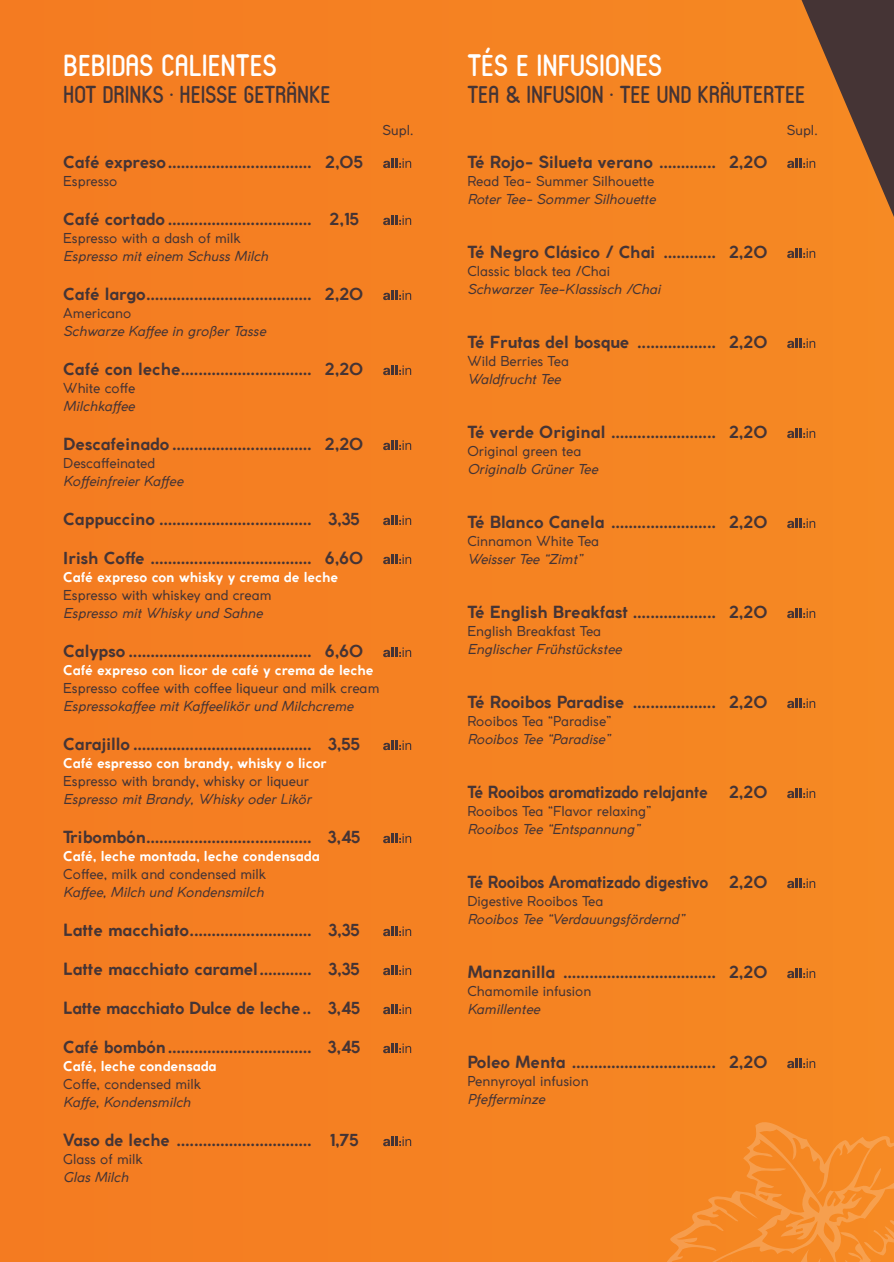
<style>
.page{position:relative;width:894px;height:1262px;background:#f58122}
.page>*{position:absolute;margin:0;border:0;box-sizing:border-box;transform-origin:0 0}
._2_col_tbs{font:700 30px "Reef";color:#fff}
._2_col_tbs-2{font:700 24px "Reef";color:#453435}
.Precios{font:700 16.5px "Coco Gothic";color:#453435}
.Precios-2{font:700 16.5px "Coco Gothic";color:#453435;scale:.93 1}
.Precios-3{font:13.5px/18px "Coco Gothic";color:#453435}
.Precios-4{font:italic 13.5px/18px "Coco Gothic";color:#453435}
.Precios-5{font:700 13.5px/18px "Coco Gothic";color:#fff}
._2_col_tbs-3{font:13.5px "Coco Gothic";color:#453435}
.s1{font-style:normal}
.s2{font-weight:400;color:#453435}
.s3{font-weight:400;font-style:italic;color:#453435}
.s4{font-weight:700;color:#fff}
.s5{font-style:italic}
</style>
<div class="page">
<svg style="left:383px;top:158px;width:28px;height:10px"></svg>
<svg style="left:383px;top:215px;width:28px;height:10px"></svg>
<svg style="left:383px;top:290px;width:28px;height:10px"></svg>
<svg style="left:383px;top:365px;width:28px;height:10px"></svg>
<svg style="left:383px;top:440px;width:28px;height:10px"></svg>
<svg style="left:383px;top:515px;width:28px;height:10px"></svg>
<svg style="left:383px;top:554px;width:28px;height:10px"></svg>
<svg style="left:383px;top:647px;width:28px;height:10px"></svg>
<svg style="left:383px;top:740px;width:28px;height:10px"></svg>
<svg style="left:383px;top:833px;width:28px;height:10px"></svg>
<svg style="left:383px;top:926px;width:28px;height:10px"></svg>
<svg style="left:383px;top:965px;width:28px;height:10px"></svg>
<svg style="left:383px;top:1004px;width:28px;height:10px"></svg>
<svg style="left:383px;top:1043px;width:28px;height:10px"></svg>
<svg style="left:383px;top:1136px;width:28px;height:10px"></svg>
<svg style="left:787px;top:338px;width:28px;height:10px"></svg>
<svg style="left:787px;top:428px;width:28px;height:10px"></svg>
<svg style="left:787px;top:518px;width:28px;height:10px"></svg>
<svg style="left:787px;top:608px;width:28px;height:10px"></svg>
<svg style="left:787px;top:698px;width:28px;height:10px"></svg>
<svg style="left:787px;top:788px;width:28px;height:10px"></svg>
<svg style="left:787px;top:878px;width:28px;height:10px"></svg>
<svg style="left:787px;top:968px;width:28px;height:10px"></svg>
<svg style="left:787px;top:1058px;width:28px;height:10px"></svg>
<svg style="left:787px;top:0;width:107px;height:258px"></svg>
<svg style="left:667px;top:1122px;width:227px;height:140px"></svg>
<p class="_2_col_tbs" style="left:63px;top:47px;width:215px">BEBIDAS CALIENTES</p>
<p class="_2_col_tbs-2" style="left:63px;top:80px;width:269px">HOT DRINKS · HEISSE GETRÄNKE</p>
<p class="_2_col_tbs" style="left:467px;top:47px;width:196px">TÉS E INFUSIONES</p>
<p class="_2_col_tbs-2" style="left:467px;top:80px;width:339px">TEA &amp; INFUSION · TEE UND KRÄUTERTEE</p>
<p class="_2_col_tbs-3" style="left:382px;top:119px;width:33px">Supl.</p>
<p class="_2_col_tbs-3" style="left:786px;top:119px;width:33px">Supl.</p>
<p class="Precios" style="left:467px;top:150px;width:302px">Té Rojo- Silueta verano ............. 2,20</p>
<p class="Precios-3" style="left:467px;top:172px;width:189px">Read Tea- Summer Silhouette</p>
<p class="Precios-4" style="left:467px;top:190px;width:190px">Roter Tee- Sommer Silhouette</p>
<p class="Precios" style="left:63px;top:150px;width:301px">Café expreso................................. 2,05</p>
<p class="Precios-3" style="left:63px;top:172px;width:56px">Espresso</p>
<p class="Precios" style="left:63px;top:207px;width:297px">Café cortado ................................. 2,15</p>
<p class="Precios-4" style="left:63px;top:229px;width:206px"><span class="s1">Espresso with a dash of milk<br></span>Espresso mit einem Schuss Milch</p>
<p class="Precios" style="left:63px;top:282px;width:302px">Café largo...................................... 2,20</p>
<p class="Precios-3" style="left:63px;top:304px;width:70px">Americano</p>
<p class="Precios-4" style="left:63px;top:322px;width:204px">Schwarze Kaffee in großer Tasse</p>
<p class="Precios" style="left:63px;top:357px;width:302px">Café con leche.............................. 2,20</p>
<p class="Precios-3" style="left:63px;top:379px;width:74px">White coffe</p>
<p class="Precios-4" style="left:63px;top:397px;width:73px">Milchkaffee</p>
<p class="Precios" style="left:63px;top:432px;width:302px">Descafeinado ................................ 2,20</p>
<p class="Precios-3" style="left:63px;top:454px;width:94px">Descaffeinated</p>
<p class="Precios-4" style="left:63px;top:472px;width:121px">Koffeinfreier Kaffee</p>
<p class="Precios" style="left:63px;top:507px;width:298px">Cappuccino ................................... 3,35</p>
<p class="Precios" style="left:63px;top:546px;width:301px">Irish Coffe ..................................... 6,60</p>
<p class="Precios-5" style="left:63px;top:568px;width:276px">Café expreso con whisky y crema de leche<br><span class="s2">Espresso with whiskey and cream<br></span><span class="s3">Espresso mit Whisky und Sahne</span></p>
<p class="Precios" style="left:63px;top:639px;width:301px">Calypso .......................................... 6,60</p>
<p class="Precios-3" style="left:63px;top:661px;width:318px"><span class="s4">Café expreso con licor de café y crema de leche<br></span>Espresso coffee with coffee liqueur and milk cream<br><span class="s5">Espressokaffee mit Kaffeelikör und Milchcreme</span></p>
<p class="Precios" style="left:63px;top:732px;width:298px">Carajillo ......................................... 3,55</p>
<p class="Precios-5" style="left:63px;top:754px;width:265px">Café espresso con brandy, whisky o licor<br><span class="s2">Espresso with brandy, whisky or liqueur<br></span><span class="s3">Espresso mit Brandy, Whisky oder Likör</span></p>
<p class="Precios" style="left:63px;top:825px;width:299px">Tribombón...................................... 3,45</p>
<p class="Precios-5" style="left:63px;top:847px;width:258px">Café, leche montada, leche condensada<br><span class="s2">Coffee, milk and condensed milk<br></span><span class="s3">Kaffee, Milch und Kondensmilch</span></p>
<p class="Precios" style="left:63px;top:918px;width:298px">Latte macchiato............................ 3,35</p>
<p class="Precios" style="left:63px;top:957px;width:298px">Latte macchiato caramel............ 3,35</p>
<p class="Precios" style="left:63px;top:996px;width:298px">Latte macchiato Dulce de leche.. 3,45</p>
<p class="Precios" style="left:63px;top:1035px;width:299px">Café bombón................................. 3,45</p>
<p class="Precios-5" style="left:63px;top:1057px;width:155px">Café, leche condensada<br><span class="s2">Coffe, condensed milk<br></span><span class="s3">Kaffe, Kondensmilch</span></p>
<p class="Precios" style="left:63px;top:1128px;width:297px">Vaso de leche ............................... 1,75</p>
<p class="Precios-3" style="left:63px;top:1150px;width:81px">Glass of milk</p>
<p class="Precios-4" style="left:63px;top:1168px;width:67px">Glas Milch</p>
<p class="Precios" style="left:467px;top:240px;width:302px">Té Negro Clásico / Chai ............ 2,20</p>
<p class="Precios-3" style="left:467px;top:262px;width:144px">Classic black tea /Chai</p>
<p class="Precios-4" style="left:467px;top:280px;width:194px">Schwarzer Tee-Klassisch /Chai</p>
<p class="Precios" style="left:467px;top:330px;width:302px">Té Frutas del bosque .................. 2,20</p>
<p class="Precios-3" style="left:467px;top:352px;width:103px">Wild Berries Tea</p>
<p class="Precios-4" style="left:467px;top:370px;width:95px">Waldfrucht Tee</p>
<p class="Precios" style="left:467px;top:420px;width:302px">Té verde Original ........................ 2,20</p>
<p class="Precios-3" style="left:467px;top:442px;width:116px">Original green tea</p>
<p class="Precios-4" style="left:467px;top:460px;width:132px">Originalb Grüner Tee</p>
<p class="Precios" style="left:467px;top:510px;width:302px">Té Blanco Canela ........................ 2,20</p>
<p class="Precios-3" style="left:467px;top:532px;width:133px">Cinnamon White Tea</p>
<p class="Precios-4" style="left:467px;top:550px;width:116px">Weisser Tee “Zimt”</p>
<p class="Precios" style="left:467px;top:600px;width:302px">Té English Breakfast ................... 2,20</p>
<p class="Precios-3" style="left:467px;top:622px;width:135px">English Breakfast Tea</p>
<p class="Precios-4" style="left:467px;top:640px;width:156px">Englischer Frühstückstee</p>
<p class="Precios" style="left:467px;top:690px;width:302px">Té Rooibos Paradise ................... 2,20</p>
<p class="Precios-3" style="left:467px;top:712px;width:146px">Rooibos Tea “Paradise”</p>
<p class="Precios-4" style="left:467px;top:730px;width:144px">Rooibos Tee “Paradise”</p>
<p class="Precios-2" style="left:467px;top:780px;width:260px">Té Rooibos aromatizado relajante</p>
<p class="Precios" style="left:728px;top:780px;width:40px">2,20</p>
<p class="Precios-3" style="left:467px;top:802px;width:185px">Rooibos Tea “Flavor relaxing”</p>
<p class="Precios-4" style="left:467px;top:820px;width:174px">Rooibos Tee “Entspannung”</p>
<p class="Precios-2" style="left:467px;top:870px;width:324px">Té Rooibos Aromatizado digestivo 2,20</p>
<p class="Precios-3" style="left:467px;top:892px;width:138px">Digestive Rooibos Tea</p>
<p class="Precios-4" style="left:467px;top:910px;width:218px">Rooibos Tee “Verdauungsfördernd”</p>
<p class="Precios" style="left:467px;top:960px;width:302px">Manzanilla ................................... 2,20</p>
<p class="Precios-3" style="left:467px;top:982px;width:126px">Chamomile infusion</p>
<p class="Precios-4" style="left:467px;top:1000px;width:74px">Kamillentee</p>
<p class="Precios" style="left:467px;top:1050px;width:302px">Poleo Menta ................................. 2,20</p>
<p class="Precios-3" style="left:467px;top:1072px;width:123px">Pennyroyal infusion</p>
<p class="Precios-4" style="left:467px;top:1090px;width:79px">Pfefferminze</p>
</div>
